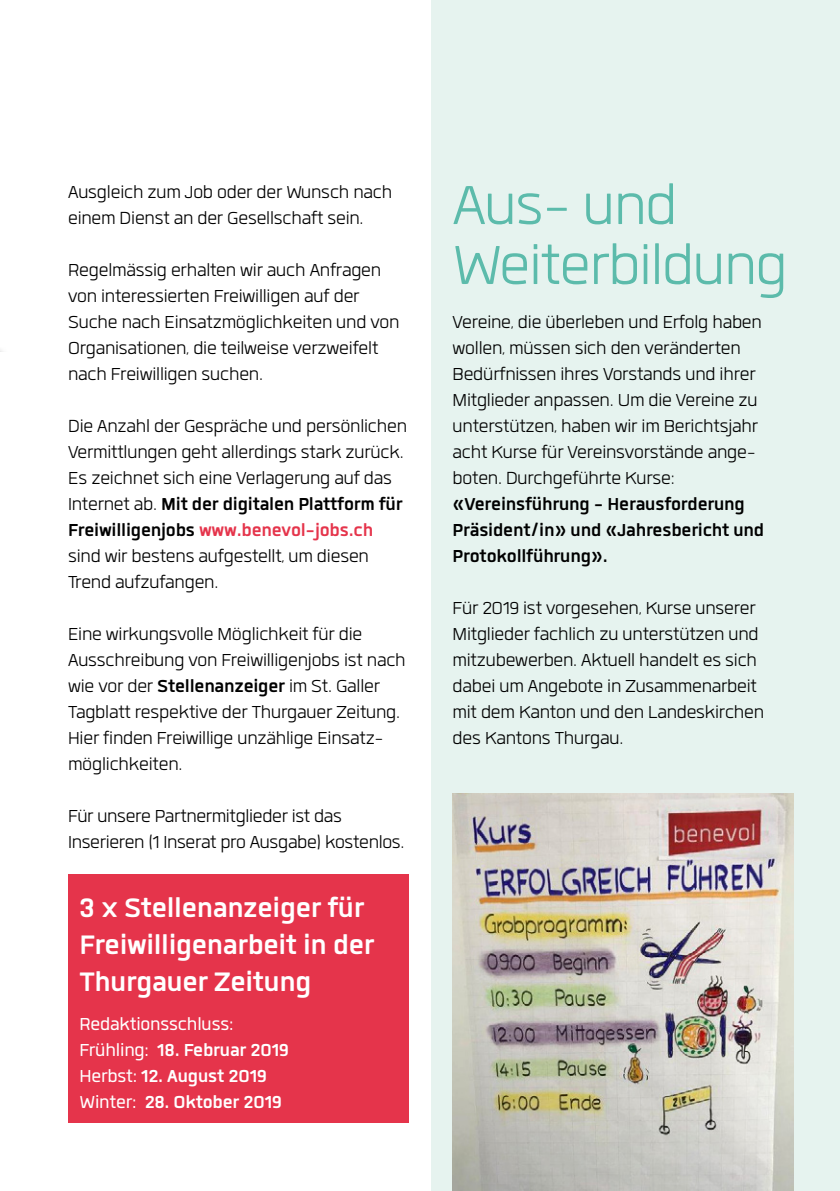
<style>
.page{position:relative;width:840px;height:1191px;background:#fff}
.page>*{position:absolute;margin:0;border:0;box-sizing:border-box;transform-origin:0 0}
.t1{font:300 76px/60px "Quan";letter-spacing:-.015em;color:#5cbbab}
.t2{font:700 37px/37px "Quan";letter-spacing:-.01em;color:#fff}
.t3{font:300 24px/26px "Quan";letter-spacing:-.01em;color:#000}
.t4{font:700 24px/26px "Quan";letter-spacing:-.01em;color:#000}
.t5{font:24px/26px "Quan";letter-spacing:-.01em;color:#fff}
.s1{font-weight:700}
.s2{font-weight:700;color:#e5344b}
</style>
<div class="page">
<div style="left:431px;top:0;width:408px;height:1191px;background:#e6f3ef"></div>
<img style="left:452px;top:793px;width:340px;height:398px">
<div style="left:68px;top:874px;width:340px;height:249px;background:#e5344b"></div>
<p class="t3" style="left:68px;top:179px;width:325px">Ausgleich zum Job oder der Wunsch nach einem Dienst an der Gesellschaft sein.</p>
<p class="t3" style="left:68px;top:257px;width:333px">Regelmässig erhalten wir auch Anfragen von interessierten Freiwilligen auf der Suche nach Einsatzmöglichkeiten und von Organisationen, die teilweise verzweifelt nach Freiwilligen suchen.</p>
<p class="t3" style="left:68px;top:413px;width:340px">Die Anzahl der Gespräche und persönlichen Vermittlungen geht allerdings stark zurück.<br>Es zeichnet sich eine Verlagerung auf das Internet ab. <span class="s1">Mit der digitalen Plattform für Freiwilligenjobs</span> <span class="s2">www.benevol-jobs.ch </span>sind wir bestens aufgestellt, um diesen Trend aufzufangen.</p>
<p class="t3" style="left:68px;top:621px;width:339px">Eine wirkungsvolle Möglichkeit für die Ausschreibung von Freiwilligenjobs ist nach wie vor der <span class="s1">Stellenanzeiger</span> im St. Galler Tagblatt respektive der Thurgauer Zeitung.<br>Hier finden Freiwillige unzählige Einsatz&shy;möglichkeiten.</p>
<p class="t3" style="left:68px;top:803px;width:337px">Für unsere Partnermitglieder ist das<br>Inserieren (1 Inserat pro Ausgabe) kostenlos.</p>
<h2 class="t2" style="left:79px;top:888px;width:296px">3 x Stellenanzeiger für<br>Freiwilligenarbeit in der<br>Thurgauer Zeitung</h2>
<p class="t5" style="left:79px;top:1010px;width:211px">Redaktionsschluss:<br>Frühling: <span class="s1">18. Februar 2019<br></span>Herbst: <span class="s1">12. August 2019<br></span>Winter: <span class="s1">28. Oktober 2019</span></p>
<h1 class="t1" style="left:452px;top:174px;width:336px">Aus- und<br>Weiterbildung</h1>
<p class="t3" style="left:452px;top:309px;width:310px">Vereine, die überleben und Erfolg haben wollen, müssen sich den veränderten Bedürfnissen ihres Vorstands und ihrer Mitglieder anpassen. Um die Vereine zu unterstützen, haben wir im Berichtsjahr acht Kurse für Vereinsvorstände ange&shy;boten. Durchgeführte Kurse:</p>
<p class="t4" style="left:452px;top:491px;width:313px">«Vereinsführung - Herausforderung<br>Präsident/in» und «Jahresbericht und<br>Protokollführung».</p>
<p class="t3" style="left:452px;top:595px;width:313px">Für 2019 ist vorgesehen, Kurse unserer Mitglieder fachlich zu unterstützen und mitzubewerben. Aktuell handelt es sich dabei um Angebote in Zusammenarbeit mit dem Kanton und den Landeskirchen des Kantons Thurgau.</p>
</div>
